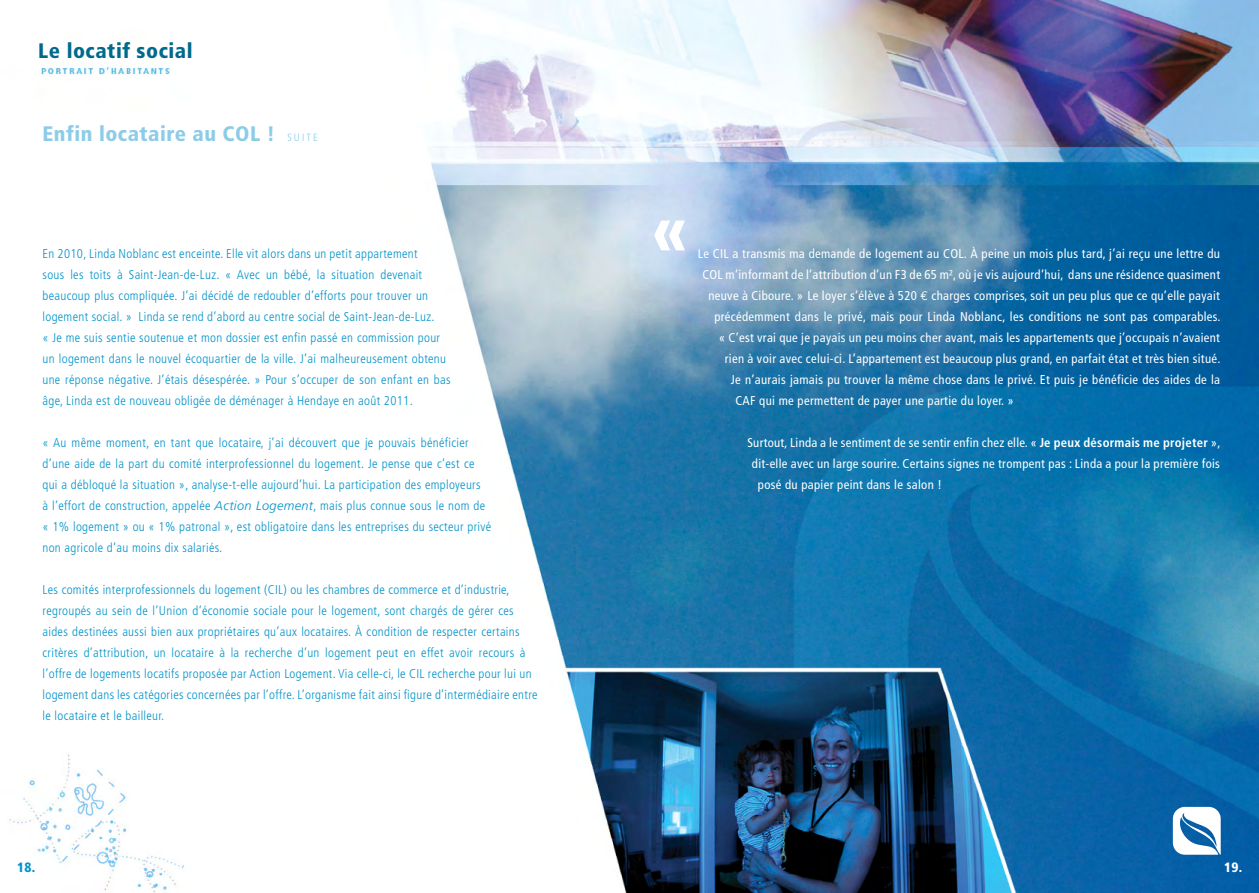
<style>
.page{position:relative;width:1259px;height:893px;background:#fff}
.page>*{position:absolute;margin:0;border:0;box-sizing:border-box;transform-origin:0 0}
.t1{font:900 condensed 72px "Frutiger";color:#fff}
.t2{font:900 condensed 21px "Frutiger";letter-spacing:.025em;color:#8dcce8}
.t3{font:900 condensed 21px "Frutiger";letter-spacing:.025em;color:#006a8c}
.t4{font:900 condensed 13.5px "Frutiger";color:#0093ca}
.t5{font:900 condensed 13.5px "Frutiger";color:#fff}
.t6{font:300 condensed 12.75px/21px "Frutiger";letter-spacing:.025em;color:#0093ca}
.t7{font:condensed 12.75px "Frutiger";letter-spacing:.025em;color:#fff}
.s1{font-weight:300;font-size:10.5px}
.s2{font-style:italic;font-stretch:normal}
.s3{font-family:"Euro Mono";font-stretch:normal}
.s4{font-weight:700}
</style>
<div class="page">
<img style="left:9px;top:0;width:1250px;height:893px">
<svg style="left:1172px;top:807px;width:48px;height:48px"></svg>
<h2 class="t3" style="left:38px;top:38px;width:156px">Le locatif social</h2>
<h2 class="t2" style="left:43px;top:121px;width:277px">Enfin locataire au COL ! <span class="s1">S U I T E</span></h2>
<p class="t6" style="left:43px;top:243px;width:409px">En 2010, Linda Noblanc est enceinte. Elle vit alors dans un petit appartement<br>sous les toits à Saint-Jean-de-Luz. « Avec un bébé, la situation devenait beaucoup plus compliquée. J’ai décidé de redoubler d’efforts pour trouver un logement social. » Linda se rend d’abord au centre social de Saint-Jean-de-Luz.<br>« Je me suis sentie soutenue et mon dossier est enfin passé en commission pour un logement dans le nouvel écoquartier de la ville. J’ai malheureusement obtenu une réponse négative. J’étais désespérée. » Pour s’occuper de son enfant en bas âge, Linda est de nouveau obligée de déménager à Hendaye en août 2011.</p>
<p class="t6" style="left:43px;top:432px;width:450px">« Au même moment, en tant que locataire, j’ai découvert que je pouvais bénéficier d’une aide de la part du comité interprofessionnel du logement. Je pense que c’est ce qui a débloqué la situation », analyse-t-elle aujourd’hui. La participation des employeurs<br>à l’effort de construction, appelée <span class="s2">Action Logement</span>, mais plus connue sous le nom de « 1% logement » ou « 1% patronal », est obligatoire dans les entreprises du secteur privé non agricole d’au moins dix salariés.</p>
<p class="t6" style="left:43px;top:579px;width:496px">Les comités interprofessionnels du logement (CIL) ou les chambres de commerce et d’industrie, regroupés au sein de l’Union d’économie sociale pour le logement, sont chargés de gérer ces aides destinées aussi bien aux propriétaires qu’aux locataires. À condition de respecter certains critères d’attribution, un locataire à la recherche d’un logement peut en effet avoir recours à l’offre de logements locatifs proposée par Action Logement. Via celle-ci, le CIL recherche pour lui un logement dans les catégories concernées par l’offre. L’organisme fait ainsi figure d’intermédiaire entre le locataire et le bailleur.</p>
<h1 class="t1" style="left:651px;top:186px;width:39px">«</h1>
<p class="t7" style="left:698px;top:246px;width:524px">Le CIL a transmis ma demande de logement au COL. À peine un mois plus tard, j’ai reçu une lettre du</p>
<p class="t7" style="left:702px;top:267px;width:519px">COL m’informant de l’attribution d’un F3 de 65 m², où je vis aujourd’hui, dans une résidence quasiment</p>
<p class="t7" style="left:708px;top:288px;width:513px">neuve à Ciboure. » Le loyer s’élève à 520 <span class="s3">e</span> charges comprises, soit un peu plus que ce qu’elle payait</p>
<p class="t7" style="left:714px;top:309px;width:508px">précédemment dans le privé, mais pour Linda Noblanc, les conditions ne sont pas comparables.</p>
<p class="t7" style="left:719px;top:330px;width:503px">« C’est vrai que je payais un peu moins cher avant, mais les appartements que j’occupais n’avaient</p>
<p class="t7" style="left:725px;top:351px;width:497px">rien à voir avec celui-ci. L’appartement est beaucoup plus grand, en parfait état et très bien situé.</p>
<p class="t7" style="left:731px;top:372px;width:491px">Je n’aurais jamais pu trouver la même chose dans le privé. Et puis je bénéficie des aides de la</p>
<p class="t7" style="left:735px;top:393px;width:280px">CAF qui me permettent de payer une partie du loyer. »</p>
<p class="t7" style="left:747px;top:435px;width:475px">Surtout, Linda a le sentiment de se sentir enfin chez elle. « <span class="s4">Je peux désormais me projeter</span> »,</p>
<p class="t7" style="left:752px;top:456px;width:469px">dit-elle avec un large sourire. Certains signes ne trompent pas : Linda a pour la première fois</p>
<p class="t7" style="left:758px;top:477px;width:186px">posé du papier peint dans le salon !</p>
<p class="t4" style="left:17px;top:859px;width:20px">18.</p>
<p class="t5" style="left:1224px;top:859px;width:20px">19.</p>
</div>
